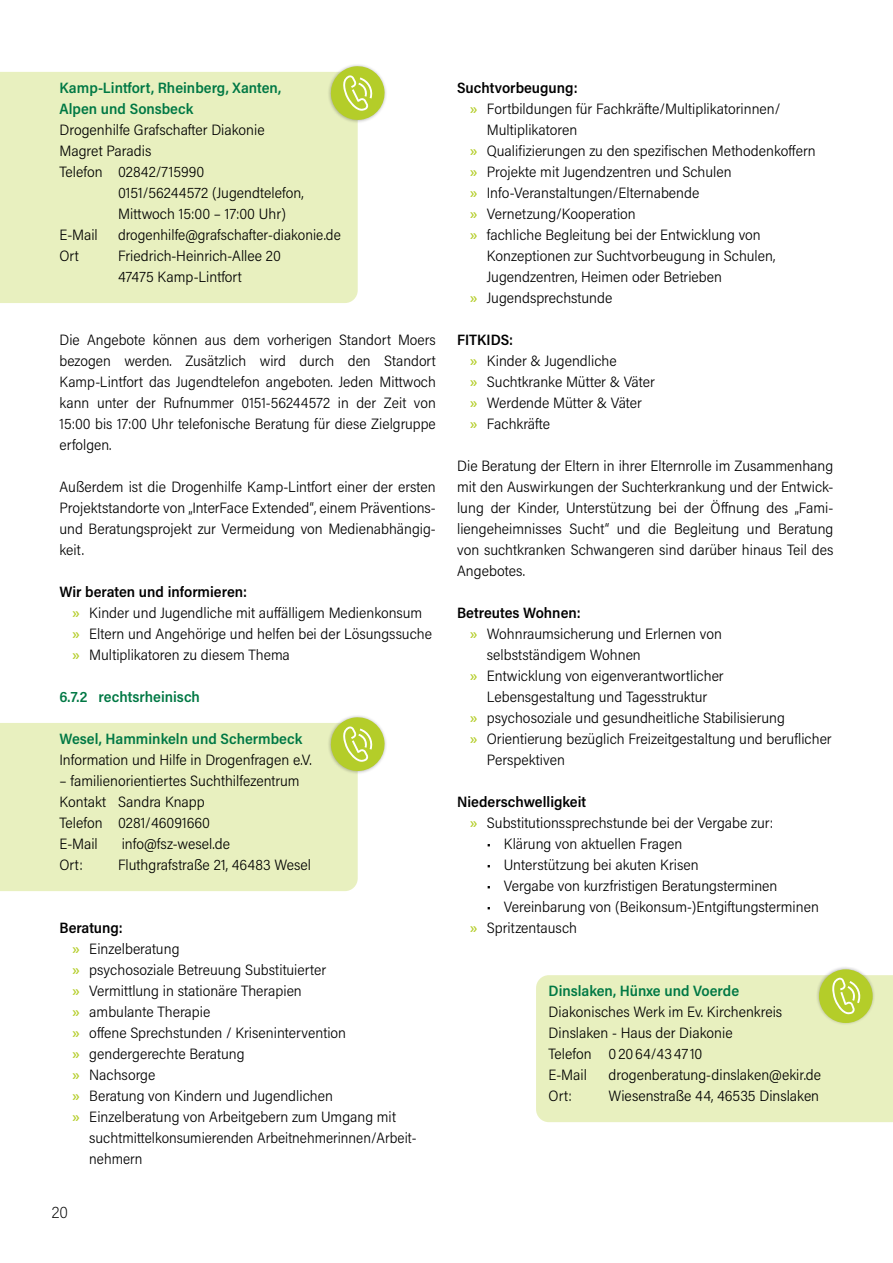
<style>
.page{position:relative;width:893px;height:1263px;background:#fff}
.page>*{position:absolute;margin:0;border:0;box-sizing:border-box;transform-origin:0 0}
.t1{font:200 16.5px "Acumin Pro Semi Cond";color:#000}
.Grundtext{font:300 15px/21px "Acumin Pro Semi Cond";color:#000}
.Kontakt{font:300 15px "Acumin Pro Semi Cond";color:#000}
.Kontakt_rechte_Spalte{font:300 15px "Acumin Pro Semi Cond";color:#000}
.Hervorhebung{font:600 15px "Acumin Pro Semi Cond";color:#000}
.Kontakt-2{font:600 15px "Acumin Pro Semi Cond";color:#007844}
.Grundtext-2{font:600 15px "Acumin Pro Semi Cond";color:#007844}
.Kontakt_rechte_Spalte-2{font:600 15px "Acumin Pro Semi Cond";color:#007844}
.s1{font-weight:600;color:#b4cd29}
</style>
<div class="page">
<div style="left:536px;top:975px;width:357px;height:147px;background:#e8f0bf"></div>
<div style="left:0;top:72px;width:358px;height:231px;background:#e8f0bf"></div>
<div style="left:0;top:723px;width:358px;height:168px;background:#e8f0bf"></div>
<div style="left:328px;top:63px;width:60px;height:60px;background:#000;opacity:.3"></div>
<svg style="left:329px;top:65px;width:57px;height:56px"></svg>
<div style="left:328px;top:714px;width:60px;height:60px;background:#000;opacity:.3"></div>
<svg style="left:329px;top:716px;width:57px;height:56px"></svg>
<svg style="left:812px;top:967px;width:67px;height:63px"></svg>
<p class="Kontakt-2" style="left:60px;top:77px;width:223px">Kamp-Lintfort, Rheinberg, Xanten,</p>
<p class="Kontakt-2" style="left:60px;top:98px;width:135px">Alpen und Sonsbeck</p>
<p class="Kontakt" style="left:60px;top:119px;width:207px">Drogenhilfe Grafschafter Diakonie</p>
<p class="Kontakt" style="left:60px;top:140px;width:93px">Magret Paradis</p>
<p class="Kontakt" style="left:60px;top:161px;width:146px">Telefon 02842/715990</p>
<p class="Kontakt" style="left:118px;top:182px;width:187px">0151/56244572 (Jugendtelefon,</p>
<p class="Kontakt" style="left:118px;top:203px;width:169px">Mittwoch 15:00 – 17:00 Uhr)</p>
<p class="Kontakt" style="left:60px;top:224px;width:40px">E-Mail</p>
<p class="Kontakt" style="left:118px;top:224px;width:224px">drogenhilfe@grafschafter-diakonie.de</p>
<p class="Kontakt" style="left:60px;top:245px;width:21px">Ort</p>
<p class="Kontakt" style="left:118px;top:245px;width:164px">Friedrich-Heinrich-Allee 20</p>
<p class="Kontakt" style="left:118px;top:266px;width:125px">47475 Kamp-Lintfort</p>
<p class="Grundtext" style="left:60px;top:329px;width:378px;text-align:justify">Die Angebote können aus dem vorherigen Standort Moers bezogen werden. Zusätzlich wird durch den Standort Kamp-Lintfort das Jugendtelefon angeboten. Jeden Mittwoch kann unter der Rufnummer 0151-56244572 in der Zeit von 15:00 bis 17:00 Uhr telefonische Beratung für diese Zielgruppe erfolgen.</p>
<p class="Grundtext" style="left:60px;top:476px;width:378px;text-align:justify">Außerdem ist die Drogenhilfe Kamp-Lintfort einer der ersten Projektstandorte von „InterFace Extended“, einem Präventions&shy;und Beratungsprojekt zur Vermeidung von Medienabhängig&shy;keit.</p>
<p class="Hervorhebung" style="left:60px;top:581px;width:189px">Wir beraten und informieren:</p>
<p class="Grundtext" style="left:72px;top:602px;width:352px"><span class="s1">»</span> Kinder und Jugendliche mit auffälligem Medienkonsum</p>
<p class="Grundtext" style="left:72px;top:623px;width:361px"><span class="s1">»</span> Eltern und Angehörige und helfen bei der Lösungssuche</p>
<p class="Grundtext" style="left:72px;top:644px;width:219px"><span class="s1">»</span> Multiplikatoren zu diesem Thema</p>
<p class="Kontakt-2" style="left:60px;top:686px;width:142px">6.7.2 rechtsrheinisch</p>
<p class="Grundtext-2" style="left:60px;top:728px;width:244px">Wesel, Hamminkeln und Schermbeck</p>
<p class="Kontakt" style="left:60px;top:749px;width:254px">Information und Hilfe in Drogenfragen e.V.</p>
<p class="Kontakt" style="left:60px;top:770px;width:242px">– familienorientiertes Suchthilfezentrum</p>
<p class="Kontakt" style="left:60px;top:791px;width:147px">Kontakt Sandra Knapp</p>
<p class="Kontakt" style="left:60px;top:812px;width:152px">Telefon 0281/46091660</p>
<p class="Kontakt" style="left:60px;top:833px;width:40px">E-Mail</p>
<p class="Kontakt" style="left:122px;top:833px;width:110px">info@fsz-wesel.de</p>
<p class="Kontakt" style="left:60px;top:854px;width:25px">Ort:</p>
<p class="Kontakt" style="left:118px;top:854px;width:195px">Fluthgrafstraße 21, 46483 Wesel</p>
<p class="Hervorhebung" style="left:60px;top:917px;width:65px">Beratung:</p>
<p class="Grundtext" style="left:72px;top:938px;width:109px"><span class="s1">»</span> Einzelberatung</p>
<p class="Grundtext" style="left:72px;top:959px;width:255px"><span class="s1">»</span> psychosoziale Betreuung Substituierter</p>
<p class="Grundtext" style="left:72px;top:980px;width:231px"><span class="s1">»</span> Vermittlung in stationäre Therapien</p>
<p class="Grundtext" style="left:72px;top:1001px;width:140px"><span class="s1">»</span> ambulante Therapie</p>
<p class="Grundtext" style="left:72px;top:1022px;width:275px"><span class="s1">»</span> offene Sprechstunden / Krisenintervention</p>
<p class="Grundtext" style="left:72px;top:1043px;width:174px"><span class="s1">»</span> gendergerechte Beratung</p>
<p class="Grundtext" style="left:72px;top:1064px;width:85px"><span class="s1">»</span> Nachsorge</p>
<p class="Grundtext" style="left:72px;top:1085px;width:262px"><span class="s1">»</span> Beratung von Kindern und Jugendlichen</p>
<p class="Grundtext" style="left:89px;top:1106px;width:329px;text-indent:-17px"><span class="s1">»</span> Einzelberatung von Arbeitgebern zum Umgang mit suchtmittelkonsumierenden Arbeitnehmerinnen/Arbeit&shy;nehmern</p>
<p class="t1" style="left:52px;top:1201px;width:18px">20</p>
<p class="Hervorhebung" style="left:457px;top:77px;width:122px">Suchtvorbeugung:</p>
<p class="Grundtext" style="left:487px;top:98px;width:295px;text-indent:-17px"><span class="s1">»</span> Fortbildungen für Fachkräfte/Multiplikatorinnen/<br>Multiplikatoren</p>
<p class="Grundtext" style="left:470px;top:140px;width:347px"><span class="s1">»</span> Qualifizierungen zu den spezifischen Methodenkoffern</p>
<p class="Grundtext" style="left:470px;top:161px;width:263px"><span class="s1">»</span> Projekte mit Jugendzentren und Schulen</p>
<p class="Grundtext" style="left:470px;top:182px;width:231px"><span class="s1">»</span> Info-Veranstaltungen/Elternabende</p>
<p class="Grundtext" style="left:470px;top:203px;width:167px"><span class="s1">»</span> Vernetzung/Kooperation</p>
<p class="Grundtext" style="left:487px;top:224px;width:290px;text-indent:-17px"><span class="s1">»</span> fachliche Begleitung bei der Entwicklung von<br>Konzeptionen zur Suchtvorbeugung in Schulen,<br>Jugendzentren, Heimen oder Betrieben</p>
<p class="Grundtext" style="left:470px;top:287px;width:144px"><span class="s1">»</span> Jugendsprechstunde</p>
<p class="Hervorhebung" style="left:457px;top:329px;width:58px">FITKIDS:</p>
<p class="Grundtext" style="left:470px;top:350px;width:148px"><span class="s1">»</span> Kinder &amp; Jugendliche</p>
<p class="Grundtext" style="left:470px;top:371px;width:187px"><span class="s1">»</span> Suchtkranke Mütter &amp; Väter</p>
<p class="Grundtext" style="left:470px;top:392px;width:174px"><span class="s1">»</span> Werdende Mütter &amp; Väter</p>
<p class="Grundtext" style="left:470px;top:413px;width:82px"><span class="s1">»</span> Fachkräfte</p>
<p class="Grundtext" style="left:457px;top:455px;width:378px;text-align:justify">Die Beratung der Eltern in ihrer Elternrolle im Zusammenhang mit den Auswirkungen der Suchterkrankung und der Entwick&shy;lung der Kinder, Unterstützung bei der Öffnung des „Fami&shy;liengeheimnisses Sucht“ und die Begleitung und Beratung von suchtkranken Schwangeren sind darüber hinaus Teil des Angebotes.</p>
<p class="Hervorhebung" style="left:457px;top:602px;width:125px">Betreutes Wohnen:</p>
<p class="Grundtext" style="left:487px;top:623px;width:237px;text-indent:-17px"><span class="s1">»</span> Wohnraumsicherung und Erlernen von selbstständigem Wohnen</p>
<p class="Grundtext" style="left:470px;top:665px;width:255px;text-align:center"><span class="s1">»</span> Entwicklung von eigenverantwortlicher<br>Lebensgestaltung und Tagesstruktur</p>
<p class="Grundtext" style="left:470px;top:707px;width:317px"><span class="s1">»</span> psychosoziale und gesundheitliche Stabilisierung</p>
<p class="Grundtext" style="left:487px;top:728px;width:346px;text-indent:-17px"><span class="s1">»</span> Orientierung bezüglich Freizeitgestaltung und beruflicher<br>Perspektiven</p>
<p class="Hervorhebung" style="left:457px;top:791px;width:131px">Niederschwelligkeit</p>
<p class="Grundtext" style="left:470px;top:812px;width:305px"><span class="s1">»</span> Substitutionssprechstunde bei der Vergabe zur:</p>
<p class="Grundtext" style="left:487px;top:833px;width:197px">• Klärung von aktuellen Fragen</p>
<p class="Grundtext" style="left:487px;top:854px;width:213px">• Unterstützung bei akuten Krisen</p>
<p class="Grundtext" style="left:487px;top:875px;width:292px">• Vergabe von kurzfristigen Beratungsterminen</p>
<p class="Grundtext" style="left:487px;top:896px;width:334px">• Vereinbarung von (Beikonsum-)Entgiftungsterminen</p>
<p class="Grundtext" style="left:470px;top:917px;width:109px"><span class="s1">»</span> Spritzentausch</p>
<p class="Kontakt_rechte_Spalte-2" style="left:549px;top:980px;width:192px">Dinslaken, Hünxe und Voerde</p>
<p class="Kontakt_rechte_Spalte" style="left:549px;top:1001px;width:235px">Diakonisches Werk im Ev. Kirchenkreis</p>
<p class="Kontakt_rechte_Spalte" style="left:549px;top:1022px;width:186px">Dinslaken - Haus der Diakonie</p>
<p class="Kontakt_rechte_Spalte" style="left:549px;top:1043px;width:155px">Telefon 02064/4347 10</p>
<p class="Kontakt_rechte_Spalte" style="left:549px;top:1064px;width:40px">E-Mail</p>
<p class="Kontakt_rechte_Spalte" style="left:609px;top:1064px;width:214px">drogenberatung-dinslaken@ekir.de</p>
<p class="Kontakt_rechte_Spalte" style="left:549px;top:1085px;width:25px">Ort:</p>
<p class="Kontakt_rechte_Spalte" style="left:609px;top:1085px;width:212px">Wiesenstraße 44, 46535 Dinslaken</p>
</div>
